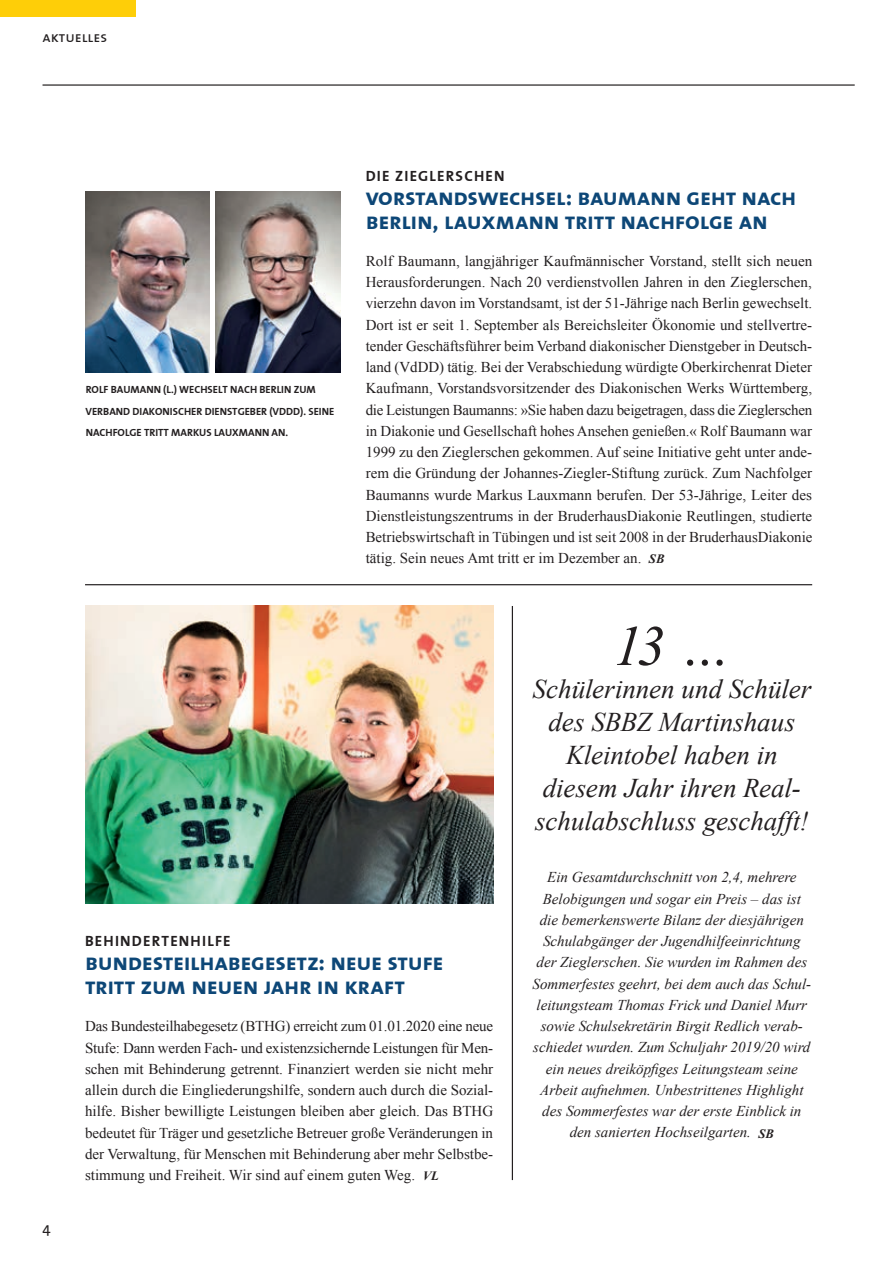
<style>
.page{position:relative;width:893px;height:1263px;background:#fff}
.page>*{position:absolute;margin:0;border:0;box-sizing:border-box;transform-origin:0 0}
.t1{font:italic 57px "Times New Roman";color:#231f20}
.t2{font:italic 27px/33px "Times New Roman";letter-spacing:-.005em;color:#231f20;text-align:center}
.t3{font:24px/24px "The Sans Bold Caps";letter-spacing:-.015em;color:#0d4777}
.t4{font:15px/21.3px "Times New Roman";color:#231f20;text-align:justify}
.t5{font:italic 15px/21.3px "Times New Roman";color:#231f20;text-align:center}
.t6{font:15px "The Sans Bold Caps";letter-spacing:.08em;color:#231f20}
.t7{font:15px "The Sans Caps";color:#231f20}
.t8{font:15px "The Sans";color:#231f20}
.t9{font:10.5px/21.3px "The Sans Bold Caps";color:#231f20}
.s1{font-weight:700;font-style:italic;font-size:12.75px}
.s2{font-weight:700;font-size:12.75px}
</style>
<div class="page">
<img style="left:85px;top:606px;width:408px;height:298px">
<img style="left:85px;top:191px;width:125px;height:181px">
<img style="left:216px;top:191px;width:124px;height:181px">
<hr style="left:85px;top:584px;width:727px;height:1px;background:#231f20">
<hr style="left:512px;top:606px;width:1px;height:574px;background:#231f20">
<div style="left:0;top:0;width:136px;height:17px;background:#fece08"></div>
<hr style="left:43px;top:84px;width:812px;height:2px;background:#231f20">
<p class="t7" style="left:43px;top:24px;width:66px">aktuelles</p>
<p class="t9" style="left:86px;top:379px;width:250px">ROLF BAUMANN (L.) WECHSELT NACH BERLIN ZUM<br>VERBAND DIAKONISCHER DIENSTGEBER (VDDD). SEINE<br>NACHFOLGE TRITT MARKUS LAUXMANN AN.</p>
<p class="t6" style="left:366px;top:163px;width:140px">DIE ZIEGLERSCHEN</p>
<h3 class="t3" style="left:366px;top:184px;width:432px">vorstandswechsel: baumann geht nach berlin, lauxmann tritt nachfolge an</h3>
<p class="t4" style="left:366px;top:250px;width:448px">Rolf Baumann, langjähriger Kaufmännischer Vorstand, stellt sich neuen Herausforderungen. Nach 20 verdienstvollen Jahren in den Zieglerschen, vierzehn davon im Vorstandsamt, ist der 51-Jährige nach Berlin gewechselt.<br>Dort ist er seit 1. September als Bereichsleiter Ökonomie und stellvertre&shy;tender Geschäftsführer beim Verband diakonischer Dienstgeber in Deutsch&shy;land (VdDD) tätig. Bei der Verabschiedung würdigte Oberkirchenrat Dieter Kaufmann, Vorstandsvorsitzender des Diakonischen Werks Württemberg, die Leistungen Baumanns: »Sie haben dazu beigetragen, dass die Zieglerschen in Diakonie und Gesellschaft hohes Ansehen genießen.« Rolf Baumann war 1999 zu den Zieglerschen gekommen. Auf seine Initiative geht unter ande&shy;rem die Gründung der Johannes-Ziegler-Stiftung zurück. Zum Nachfolger Baumanns wurde Markus Lauxmann berufen. Der 53-Jährige, Leiter des Dienstleistungszentrums in der BruderhausDiakonie Reutlingen, studierte Betriebswirtschaft in Tübingen und ist seit 2008 in der BruderhausDiakonie tätig. Sein neues Amt tritt er im Dezember an. <span class="s1">SB</span></p>
<p class="t8" style="left:43px;top:1215px;width:10px">4</p>
<p class="t6" style="left:85px;top:928px;width:147px">BEHINDERTENHILFE</p>
<h3 class="t3" style="left:85px;top:949px;width:360px">bundesteilhabegesetz: neue stufe tritt zum neuen jahr in kraft</h3>
<p class="t4" style="left:85px;top:1015px;width:410px">Das Bundesteilhabegesetz (BTHG) erreicht zum 01.01.2020 eine neue Stufe: Dann werden Fach- und existenzsichernde Leistungen für Men&shy;schen mit Behinderung getrennt. Finanziert werden sie nicht mehr allein durch die Eingliederungshilfe, sondern auch durch die Sozial&shy;hilfe. Bisher bewilligte Leistungen bleiben aber gleich. Das BTHG bedeutet für Träger und gesetzliche Betreuer große Veränderungen in der Verwaltung, für Menschen mit Behinderung aber mehr Selbstbe&shy;stimmung und Freiheit. Wir sind auf einem guten Weg. <span class="s1">VL</span></p>
<h1 class="t1" style="left:613px;top:607px;width:118px">13 …</h1>
<h2 class="t2" style="left:532px;top:672px;width:280px">Schülerinnen und Schüler des SBBZ Martinshaus<br>Kleintobel haben in diesem Jahr ihren Real&shy;schulabschluss geschafft!</h2>
<p class="t5" style="left:532px;top:866px;width:280px">Ein Gesamtdurchschnitt von 2,4, mehrere Belobigungen und sogar ein Preis – das ist die bemerkenswerte Bilanz der diesjährigen Schulabgänger der Jugendhilfeeinrichtung der Zieglerschen. Sie wurden im Rahmen des Sommerfestes geehrt, bei dem auch das Schul&shy;leitungsteam Thomas Frick und Daniel Murr sowie Schulsekretärin Birgit Redlich verab&shy;schiedet wurden. Zum Schuljahr 2019/20 wird ein neues dreiköpfiges Leitungsteam seine Arbeit aufnehmen. Unbestrittenes Highlight des Sommerfestes war der erste Einblick in den sanierten Hochseilgarten. <span class="s2">SB</span></p>
</div>
